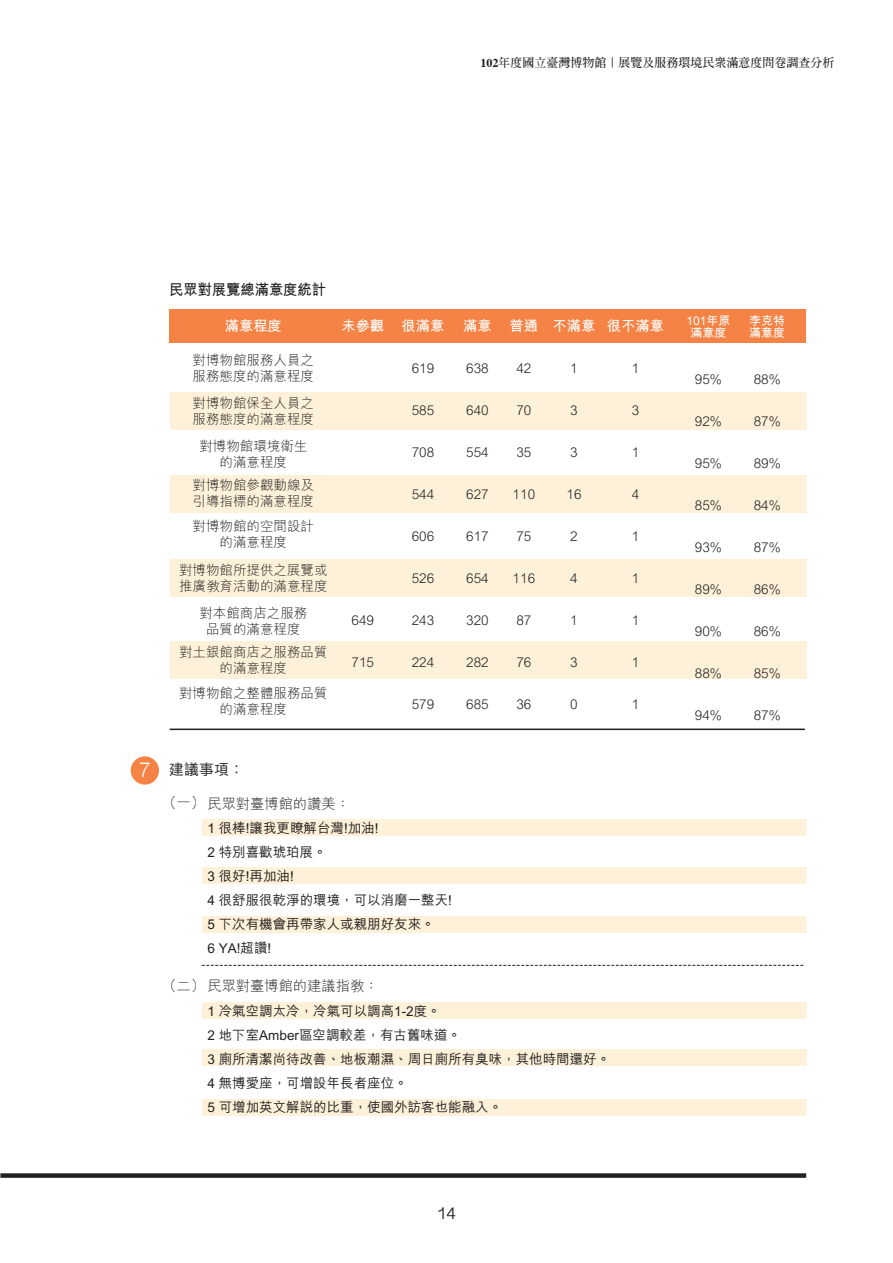
<style>
.page{position:relative;width:893px;height:1263px;background:#fff}
.page>*{position:absolute;margin:0;border:0;box-sizing:border-box;transform-origin:0 0}
.t1{font:700 15px "M Hei";color:#231f20;scale:.95 1}
.t2{font:500 15px "M Hei";color:#231f20}
.t3{font:15px "Bangla Sangam MN";color:#231f20}
.t4{font:300 14.25px "M Hei";color:#231f20}
.t5{font:700 14.25px "M Hei";color:#fff}
.t6{font:300 13.5px/16.2px "M Hei";color:#231f20;text-align:center}
.t7{font:500 13.5px/24px "M Hei";color:#231f20}
.t8{font:700 12px "Inn Ming";color:#231f20}
.t9{font:700 12px/12px "M Hei";color:#fff;text-align:center}
.s1{font-family:"Times"}
.s2{font-family:"Helvetica Neue";font-weight:300;font-size:20.85px;color:#fff}
</style>
<div class="page">
<div style="left:170px;top:559px;width:636px;height:37px;background:#fef1d9"></div>
<div style="left:170px;top:641px;width:636px;height:38px;background:#fef1d9"></div>
<div style="left:0;top:1173px;width:806px;height:5px;background:#231f20"></div>
<hr style="left:170px;top:728px;width:635px;height:2px;background:#231f20">
<svg style="left:202px;top:965px;width:602px;height:1px"></svg>
<div style="left:169px;top:309px;width:637px;height:34px;background:#f58345"></div>
<div style="left:170px;top:392px;width:636px;height:38px;background:#fef1d9"></div>
<div style="left:170px;top:475px;width:636px;height:37px;background:#fef1d9"></div>
<div style="left:202px;top:819px;width:604px;height:17px;background:#fef1d9"></div>
<div style="left:202px;top:867px;width:604px;height:17px;background:#fef1d9"></div>
<div style="left:202px;top:916px;width:604px;height:16px;background:#fef1d9"></div>
<div style="left:202px;top:1002px;width:604px;height:17px;background:#fef1d9"></div>
<div style="left:202px;top:1049px;width:604px;height:17px;background:#fef1d9"></div>
<div style="left:202px;top:1099px;width:604px;height:16px;background:#fef1d9"></div>
<div style="left:131px;top:756px;width:28px;height:29px;background:#f58345;border-radius:50%"></div>
<p class="t8" style="left:481px;top:57px;width:355px"><span class="s1">102</span>年度國立臺灣博物館｜展覽及服務環境民眾滿意度問卷調查分析</p>
<p class="t1" style="left:169px;top:282px;width:166px">民眾對展覽總滿意度統計</p>
<p class="t5" style="left:225px;top:319px;width:58px">滿意程度</p>
<p class="t5" style="left:341px;top:319px;width:44px">未參觀</p>
<p class="t6" style="left:193px;top:352px;width:123px;text-align:left">對博物館服務人員之服務態度的滿意程度</p>
<p class="t6" style="left:193px;top:395px;width:123px;text-align:left">對博物館保全人員之服務態度的滿意程度</p>
<p class="t6" style="left:199px;top:438px;width:109px">對博物館環境衛生的滿意程度</p>
<p class="t6" style="left:193px;top:477px;width:123px;text-align:left">對博物館參觀動線及引導指標的滿意程度</p>
<p class="t6" style="left:193px;top:518px;width:123px">對博物館的空間設計的滿意程度</p>
<p class="t6" style="left:179px;top:562px;width:150px;text-align:left">對博物館所提供之展覽或推廣教育活動的滿意程度</p>
<p class="t6" style="left:199px;top:605px;width:109px">對本館商店之服務品質的滿意程度</p>
<p class="t6" style="left:179px;top:644px;width:150px">對土銀館商店之服務品質的滿意程度</p>
<p class="t6" style="left:179px;top:685px;width:150px">對博物館之整體服務品質的滿意程度</p>
<p class="t6" style="left:352px;top:613px;width:24px">649</p>
<p class="t6" style="left:352px;top:655px;width:24px">715</p>
<p class="t5" style="left:402px;top:319px;width:44px">很滿意</p>
<p class="t6" style="left:412px;top:361px;width:24px">619</p>
<p class="t6" style="left:412px;top:403px;width:24px">585</p>
<p class="t6" style="left:412px;top:445px;width:24px">708</p>
<p class="t6" style="left:412px;top:487px;width:24px">544</p>
<p class="t6" style="left:412px;top:529px;width:24px">606</p>
<p class="t6" style="left:412px;top:571px;width:24px">526</p>
<p class="t6" style="left:412px;top:613px;width:24px">243</p>
<p class="t6" style="left:412px;top:655px;width:24px">224</p>
<p class="t6" style="left:412px;top:697px;width:24px">579</p>
<p class="t2" style="left:139px;top:761px;width:106px"><span class="s2">7</span> 建議事項：</p>
<p class="t5" style="left:463px;top:319px;width:30px">滿意</p>
<p class="t6" style="left:466px;top:361px;width:24px">638</p>
<p class="t6" style="left:466px;top:403px;width:24px">640</p>
<p class="t6" style="left:466px;top:445px;width:24px">554</p>
<p class="t6" style="left:466px;top:487px;width:24px">627</p>
<p class="t6" style="left:466px;top:529px;width:24px">617</p>
<p class="t6" style="left:466px;top:571px;width:24px">654</p>
<p class="t6" style="left:466px;top:613px;width:24px">320</p>
<p class="t6" style="left:466px;top:655px;width:24px">282</p>
<p class="t6" style="left:466px;top:697px;width:24px">685</p>
<p class="t5" style="left:510px;top:319px;width:30px">普通</p>
<p class="t6" style="left:516px;top:361px;width:17px">42</p>
<p class="t6" style="left:516px;top:403px;width:17px">70</p>
<p class="t6" style="left:516px;top:445px;width:17px">35</p>
<p class="t6" style="left:513px;top:487px;width:24px">110</p>
<p class="t6" style="left:516px;top:529px;width:17px">75</p>
<p class="t6" style="left:513px;top:571px;width:24px">116</p>
<p class="t6" style="left:516px;top:613px;width:17px">87</p>
<p class="t6" style="left:516px;top:655px;width:17px">76</p>
<p class="t6" style="left:516px;top:697px;width:17px">36</p>
<p class="t5" style="left:553px;top:319px;width:44px">不滿意</p>
<p class="t6" style="left:570px;top:361px;width:9px">1</p>
<p class="t6" style="left:570px;top:403px;width:9px">3</p>
<p class="t6" style="left:570px;top:445px;width:9px">3</p>
<p class="t6" style="left:566px;top:487px;width:17px">16</p>
<p class="t6" style="left:570px;top:529px;width:9px">2</p>
<p class="t6" style="left:570px;top:571px;width:9px">4</p>
<p class="t6" style="left:570px;top:613px;width:9px">1</p>
<p class="t6" style="left:570px;top:655px;width:9px">3</p>
<p class="t6" style="left:570px;top:697px;width:9px">0</p>
<p class="t5" style="left:607px;top:319px;width:58px">很不滿意</p>
<p class="t6" style="left:632px;top:361px;width:9px">1</p>
<p class="t6" style="left:632px;top:403px;width:9px">3</p>
<p class="t6" style="left:632px;top:445px;width:9px">1</p>
<p class="t6" style="left:632px;top:487px;width:9px">4</p>
<p class="t6" style="left:632px;top:529px;width:9px">1</p>
<p class="t6" style="left:632px;top:571px;width:9px">1</p>
<p class="t6" style="left:632px;top:613px;width:9px">1</p>
<p class="t6" style="left:632px;top:655px;width:9px">1</p>
<p class="t6" style="left:632px;top:697px;width:9px">1</p>
<p class="t9" style="left:686px;top:315px;width:46px">101年原滿意度</p>
<p class="t6" style="left:695px;top:371px;width:29px">95%</p>
<p class="t6" style="left:695px;top:413px;width:29px">92%</p>
<p class="t6" style="left:695px;top:455px;width:29px">95%</p>
<p class="t6" style="left:695px;top:497px;width:29px">85%</p>
<p class="t6" style="left:695px;top:539px;width:29px">93%</p>
<p class="t6" style="left:695px;top:581px;width:29px">89%</p>
<p class="t6" style="left:695px;top:623px;width:29px">90%</p>
<p class="t6" style="left:695px;top:665px;width:29px">88%</p>
<p class="t6" style="left:695px;top:707px;width:29px">94%</p>
<p class="t9" style="left:749px;top:315px;width:37px;text-align:left">李克特滿意度</p>
<p class="t6" style="left:754px;top:371px;width:29px">88%</p>
<p class="t6" style="left:754px;top:413px;width:29px">87%</p>
<p class="t6" style="left:754px;top:455px;width:29px">89%</p>
<p class="t6" style="left:754px;top:497px;width:29px">84%</p>
<p class="t6" style="left:754px;top:539px;width:29px">87%</p>
<p class="t6" style="left:754px;top:581px;width:29px">86%</p>
<p class="t6" style="left:754px;top:623px;width:29px">86%</p>
<p class="t6" style="left:754px;top:665px;width:29px">85%</p>
<p class="t6" style="left:754px;top:707px;width:29px">87%</p>
<p class="t4" style="left:162px;top:796px;width:189px">（一）民眾對臺博館的讚美：</p>
<p class="t7" style="left:207px;top:816px;width:246px">1 很棒!讓我更瞭解台灣!加油!<br>2 特別喜歡琥珀展。<br>3 很好!再加油!<br>4 很舒服很乾淨的環境，可以消磨一整天!<br>5 下次有機會再帶家人或親朋好友來。<br>6 YA!超讚!</p>
<p class="t4" style="left:162px;top:979px;width:218px">（二）民眾對臺博館的建議指教：</p>
<p class="t7" style="left:207px;top:999px;width:404px">1 冷氣空調太冷，冷氣可以調高1-2度。<br>2 地下室Amber區空調較差，有古舊味道。<br>3 廁所清潔尚待改善、地板潮濕、周日廁所有臭味，其他時間還好。<br>4 無博愛座，可增設年長者座位。<br>5 可增加英文解說的比重，使國外訪客也能融入。</p>
<p class="t3" style="left:437px;top:1203px;width:21px">14</p>
</div>
